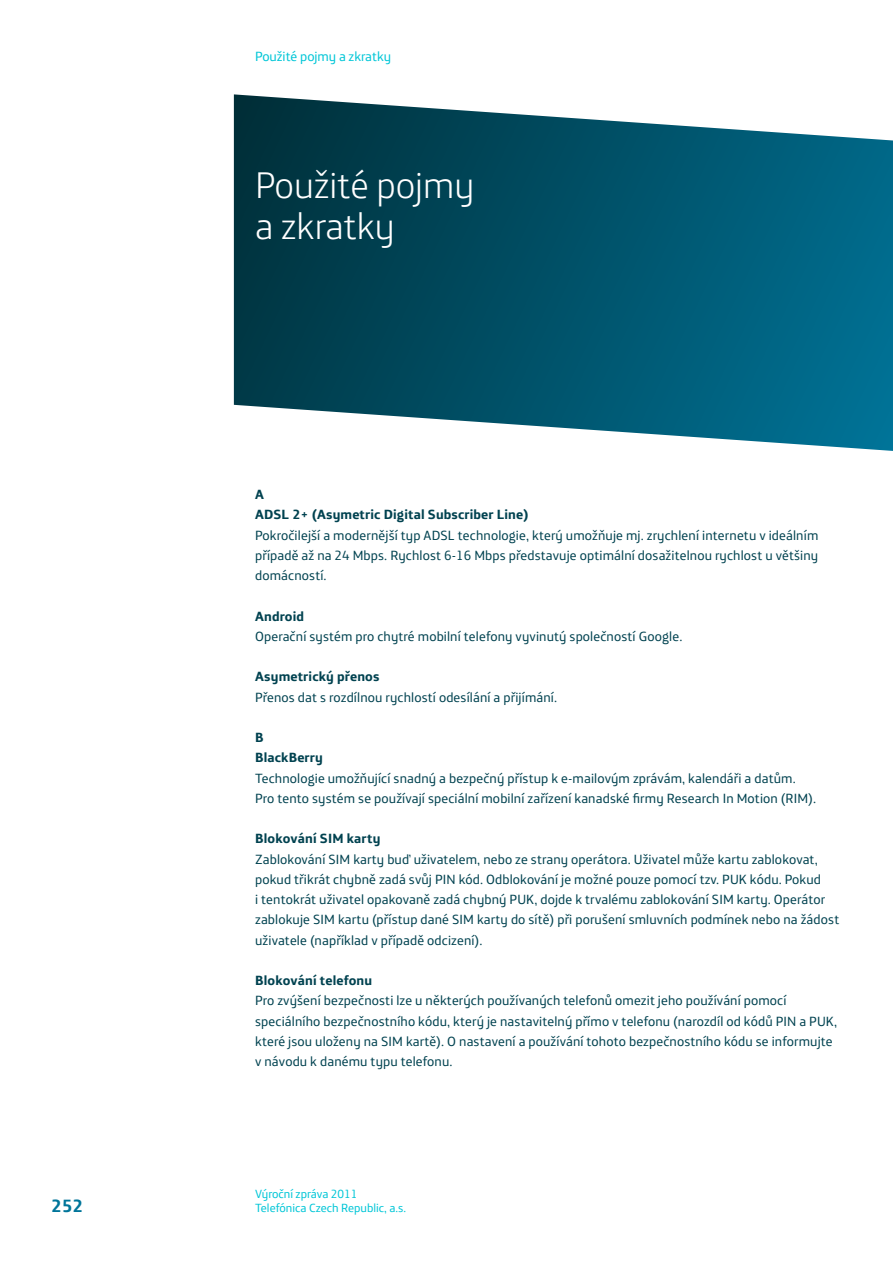
<style>
.page{position:relative;width:893px;height:1263px;background:#fff}
.page>*{position:absolute;margin:0;border:0;box-sizing:border-box;transform-origin:0 0}
.t1{font:300 37.5px/40.5px "Telefonica Headline";color:#fff}
.t2{font:700 18px "Telefonica Text";color:#00759a}
.t3{font:13.5px/20.2px "Telefonica Text";letter-spacing:.01em;color:#004250}
.t4{font:700 13.5px/20.2px "Telefonica Text";letter-spacing:.01em;color:#004250}
.t5{font:13.5px "Telefonica Text";color:#00c6d7}
.t6{font:12px "Telefonica Text";color:#00c6d7}
</style>
<div class="page">
<svg style="left:234px;top:94px;width:659px;height:357px;background:#21677b"></svg>
<p class="t5" style="left:255px;top:45px;width:137px">Použité pojmy a zkratky</p>
<h1 class="t1" style="left:255px;top:161px;width:221px">Použité pojmy a zkratky</h1>
<p class="t4" style="left:255px;top:483px;width:275px">A<br>ADSL 2+ (Asymetric Digital Subscriber Line)</p>
<p class="t3" style="left:255px;top:523px;width:565px;text-align:justify">Pokročilejší a modernější typ ADSL technologie, který umožňuje mj. zrychlení internetu v ideálním případě až na 24 Mbps. Rychlost 6-16 Mbps představuje optimální dosažitelnou rychlost u většiny domácností.</p>
<p class="t4" style="left:255px;top:605px;width:50px">Android</p>
<p class="t3" style="left:255px;top:625px;width:429px">Operační systém pro chytré mobilní telefony vyvinutý společností Google.</p>
<p class="t4" style="left:255px;top:665px;width:126px">Asymetrický přenos</p>
<p class="t3" style="left:255px;top:685px;width:304px">Přenos dat s rozdílnou rychlostí odesílání a přijímání.</p>
<p class="t4" style="left:255px;top:726px;width:69px">B<br>BlackBerry</p>
<p class="t3" style="left:255px;top:766px;width:562px">Technologie umožňující snadný a bezpečný přístup k e-mailovým zprávám, kalendáři a datům.<br>Pro tento systém se používají speciální mobilní zařízení kanadské firmy Research In Motion (RIM).</p>
<p class="t4" style="left:255px;top:827px;width:127px">Blokování SIM karty</p>
<p class="t3" style="left:255px;top:847px;width:586px">Zablokování SIM karty buď uživatelem, nebo ze strany operátora. Uživatel může kartu zablokovat, pokud třikrát chybně zadá svůj PIN kód. Odblokování je možné pouze pomocí tzv. PUK kódu. Pokud<br>i tentokrát uživatel opakovaně zadá chybný PUK, dojde k trvalému zablokování SIM karty. Operátor zablokuje SIM kartu (přístup dané SIM karty do sítě) při porušení smluvních podmínek nebo na žádost uživatele (například v případě odcizení).</p>
<p class="t4" style="left:255px;top:969px;width:118px">Blokování telefonu</p>
<p class="t3" style="left:255px;top:989px;width:583px">Pro zvýšení bezpečnosti lze u některých používaných telefonů omezit jeho používání pomocí speciálního bezpečnostního kódu, který je nastavitelný přímo v telefonu (narozdíl od kódů PIN a PUK, které jsou uloženy na SIM kartě). O nastavení a používání tohoto bezpečnostního kódu se informujte v návodu k danému typu telefonu.</p>
<p class="t6" style="left:255px;top:1183px;width:104px">Výroční zpráva 2011</p>
<h2 class="t2" style="left:51px;top:1189px;width:34px">252</h2>
<p class="t6" style="left:255px;top:1198px;width:153px">Telefónica Czech Republic, a.s.</p>
</div>
